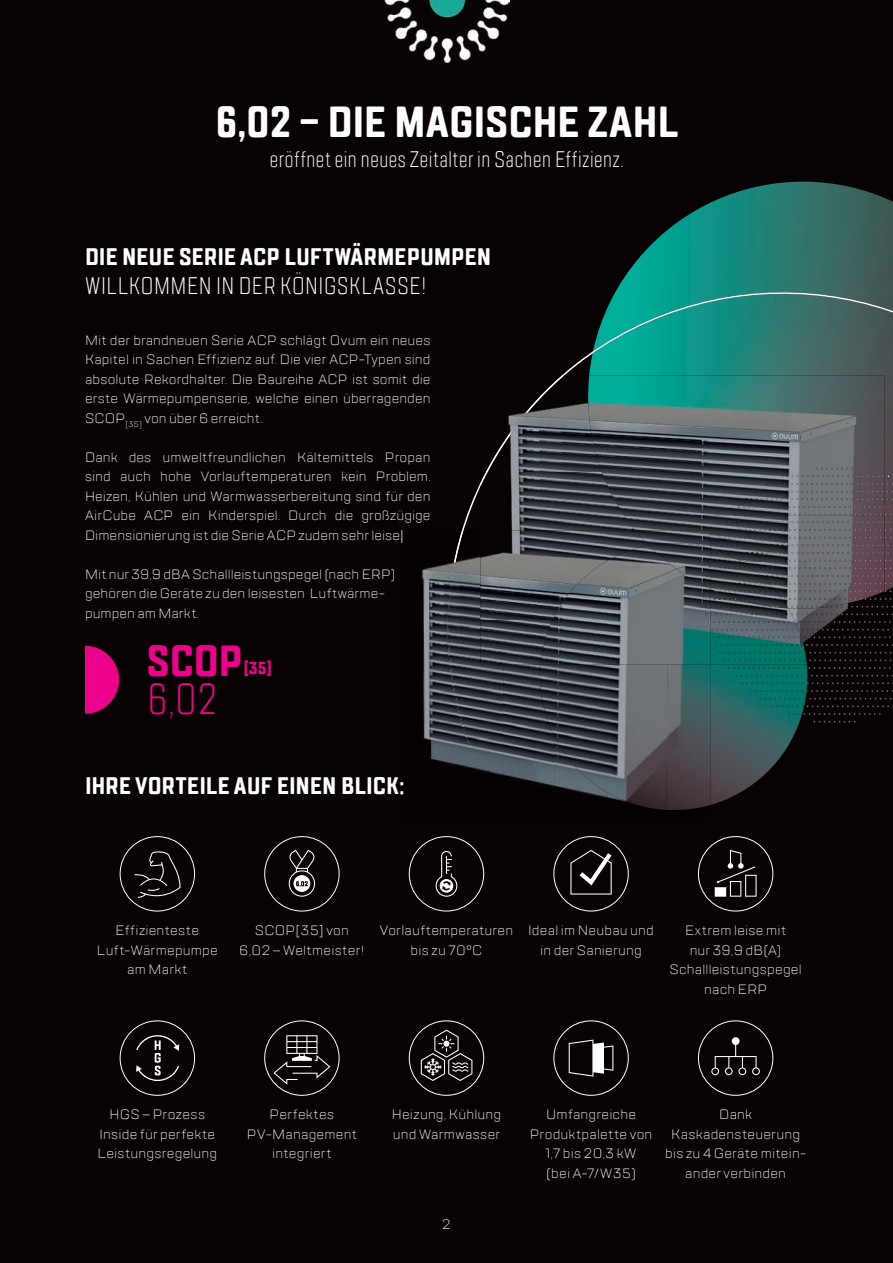
<style>
.page{position:relative;width:893px;height:1263px;background:#080302}
.page>*{position:absolute;margin:0;border:0;box-sizing:border-box;transform-origin:0 0}
.t1{font:700 43.5px "TT Lakes Compressed";color:#fff}
.t2{font:700 43.5px "TT Lakes Compressed";color:#ed028c}
.t3{font:300 43.5px "TT Lakes Compressed";color:#ed028c}
.t4{font:700 24px "TT Lakes Compressed";color:#fff}
.t5{font:300 24px "TT Lakes Compressed";letter-spacing:.005em;color:#fff}
.t6{font:300 22.5px "TT Lakes Compressed";letter-spacing:.005em;color:#fff}
.t7{font:700 17.55px "TT Lakes Compressed";color:#ed028c}
.t8{font:300 13.5px/19.5px "TT Lakes";letter-spacing:.01em;color:#fff;text-align:center}
</style>
<div class="page">
<img style="left:648px;top:182px;width:245px;height:66px">
<svg style="left:461px;top:248px;width:432px;height:475px"></svg>
<svg style="left:813px;top:721px;width:42px;height:1px"></svg>
<svg style="left:807px;top:705px;width:86px;height:2px"></svg>
<svg style="left:807px;top:698px;width:84px;height:1px"></svg>
<svg style="left:807px;top:690px;width:86px;height:2px"></svg>
<svg style="left:807px;top:682px;width:86px;height:2px"></svg>
<svg style="left:807px;top:675px;width:86px;height:1px"></svg>
<svg style="left:808px;top:667px;width:83px;height:2px"></svg>
<svg style="left:885px;top:659px;width:6px;height:2px"></svg>
<svg style="left:886px;top:644px;width:7px;height:2px"></svg>
<svg style="left:884px;top:636px;width:7px;height:2px"></svg>
<svg style="left:884px;top:621px;width:7px;height:2px"></svg>
<svg style="left:886px;top:613px;width:7px;height:2px"></svg>
<svg style="left:885px;top:590px;width:6px;height:2px"></svg>
<svg style="left:887px;top:575px;width:6px;height:2px"></svg>
<svg style="left:885px;top:567px;width:6px;height:2px"></svg>
<svg style="left:887px;top:552px;width:6px;height:2px"></svg>
<svg style="left:887px;top:544px;width:6px;height:2px"></svg>
<svg style="left:885px;top:529px;width:6px;height:2px"></svg>
<svg style="left:887px;top:521px;width:6px;height:2px"></svg>
<svg style="left:884px;top:506px;width:7px;height:2px"></svg>
<svg style="left:886px;top:498px;width:7px;height:2px"></svg>
<svg style="left:886px;top:483px;width:7px;height:2px"></svg>
<img style="left:710px;top:665px;width:97px;height:140px">
<svg style="left:788px;top:713px;width:93px;height:2px"></svg>
<img style="left:771px;top:705px;width:32px;height:2px">
<img style="left:759px;top:698px;width:47px;height:1px">
<img style="left:751px;top:690px;width:56px;height:2px">
<img style="left:741px;top:682px;width:66px;height:2px">
<img style="left:736px;top:675px;width:71px;height:1px">
<img style="left:728px;top:667px;width:77px;height:2px">
<img style="left:384px;top:0;width:125px;height:62px">
<svg style="left:85px;top:646px;width:34px;height:68px"></svg>
<svg style="left:136px;top:1035px;width:43px;height:47px"></svg>
<div style="left:120px;top:1020px;width:75px;height:76px;border:1px solid #fff;border-radius:50%"></div>
<svg style="left:135px;top:851px;width:46px;height:47px"></svg>
<div style="left:120px;top:836px;width:75px;height:75px;border:1px solid #fff;border-radius:50%"></div>
<svg style="left:273px;top:1035px;width:57px;height:50px"></svg>
<div style="left:264px;top:1020px;width:75px;height:76px;border:1px solid #fff;border-radius:50%"></div>
<svg style="left:289px;top:850px;width:26px;height:47px"></svg>
<div style="left:264px;top:836px;width:75px;height:75px;border:1px solid #fff;border-radius:50%"></div>
<svg style="left:421px;top:1030px;width:51px;height:51px"></svg>
<div style="left:409px;top:1020px;width:75px;height:76px;border:1px solid #fff;border-radius:50%"></div>
<svg style="left:436px;top:851px;width:21px;height:46px"></svg>
<div style="left:409px;top:836px;width:75px;height:75px;border:1px solid #fff;border-radius:50%"></div>
<svg style="left:569px;top:1039px;width:44px;height:37px"></svg>
<div style="left:553px;top:1020px;width:76px;height:76px;border:1px solid #fff;border-radius:50%"></div>
<svg style="left:570px;top:850px;width:42px;height:44px"></svg>
<div style="left:553px;top:836px;width:76px;height:75px;border:1px solid #fff;border-radius:50%"></div>
<svg style="left:711px;top:1037px;width:49px;height:38px"></svg>
<div style="left:698px;top:1020px;width:75px;height:76px;border:1px solid #fff;border-radius:50%"></div>
<svg style="left:715px;top:850px;width:42px;height:47px"></svg>
<div style="left:698px;top:836px;width:75px;height:75px;border:1px solid #fff;border-radius:50%"></div>
<img style="left:564px;top:376px;width:20px;height:96px">
<img style="left:480px;top:472px;width:144px;height:59px">
<img style="left:807px;top:609px;width:77px;height:56px">
<img style="left:584px;top:376px;width:300px;height:140px">
<img style="left:624px;top:515px;width:260px;height:47px">
<img style="left:788px;top:562px;width:96px;height:47px">
<img style="left:480px;top:376px;width:84px;height:110px">
<img style="left:809px;top:659px;width:72px;height:2px">
<img style="left:807px;top:652px;width:74px;height:1px">
<img style="left:807px;top:644px;width:76px;height:2px">
<img style="left:807px;top:636px;width:77px;height:2px">
<img style="left:807px;top:629px;width:77px;height:1px">
<img style="left:807px;top:621px;width:77px;height:2px">
<img style="left:807px;top:613px;width:76px;height:2px">
<img style="left:833px;top:606px;width:50px;height:1px">
<svg style="left:822px;top:606px;width:11px;height:2px"></svg>
<img style="left:807px;top:606px;width:16px;height:1px">
<svg style="left:866px;top:598px;width:25px;height:2px"></svg>
<img style="left:807px;top:598px;width:59px;height:2px">
<img style="left:807px;top:590px;width:74px;height:2px">
<img style="left:788px;top:583px;width:93px;height:1px">
<img style="left:788px;top:575px;width:96px;height:2px">
<img style="left:788px;top:567px;width:93px;height:2px">
<img style="left:788px;top:560px;width:93px;height:1px">
<img style="left:788px;top:552px;width:96px;height:2px">
<img style="left:761px;top:544px;width:123px;height:2px">
<img style="left:759px;top:537px;width:122px;height:1px">
<img style="left:759px;top:529px;width:122px;height:2px">
<img style="left:761px;top:521px;width:123px;height:2px">
<img style="left:759px;top:514px;width:122px;height:1px">
<img style="left:758px;top:506px;width:123px;height:2px">
<img style="left:761px;top:498px;width:122px;height:2px">
<img style="left:761px;top:491px;width:122px;height:1px">
<img style="left:766px;top:483px;width:117px;height:2px">
<img style="left:782px;top:475px;width:102px;height:2px">
<img style="left:816px;top:468px;width:37px;height:1px">
<img style="left:710px;top:589px;width:97px;height:76px">
<img style="left:710px;top:548px;width:78px;height:60px">
<img style="left:724px;top:659px;width:82px;height:2px">
<img style="left:715px;top:644px;width:88px;height:2px">
<img style="left:713px;top:636px;width:87px;height:2px">
<img style="left:711px;top:629px;width:87px;height:1px">
<img style="left:713px;top:621px;width:82px;height:2px">
<svg style="left:766px;top:606px;width:21px;height:2px"></svg>
<img style="left:710px;top:606px;width:52px;height:1px">
<img style="left:739px;top:598px;width:42px;height:2px">
<img style="left:710px;top:598px;width:20px;height:2px">
<img style="left:719px;top:590px;width:57px;height:2px">
<img style="left:710px;top:567px;width:41px;height:2px">
<img style="left:710px;top:560px;width:30px;height:1px">
<svg style="left:711px;top:552px;width:12px;height:2px"></svg>
<img style="left:401px;top:531px;width:101px;height:191px">
<img style="left:502px;top:665px;width:33px;height:117px">
<img style="left:403px;top:722px;width:100px;height:72px">
<img style="left:441px;top:531px;width:30px;height:217px">
<img style="left:535px;top:665px;width:131px;height:145px">
<img style="left:666px;top:665px;width:44px;height:145px">
<svg style="left:401px;top:531px;width:2px;height:11px"></svg>
<svg style="left:401px;top:782px;width:2px;height:13px"></svg>
<img style="left:480px;top:531px;width:127px;height:89px">
<img style="left:607px;top:531px;width:29px;height:14px">
<img style="left:480px;top:620px;width:61px;height:45px">
<img style="left:636px;top:531px;width:74px;height:14px">
<img style="left:541px;top:545px;width:169px;height:120px">
<img style="left:649px;top:543px;width:61px;height:46px">
<svg style="left:704px;top:598px;width:6px;height:2px"></svg>
<svg style="left:704px;top:590px;width:11px;height:2px"></svg>
<h1 class="t1" style="left:215px;top:94px;width:464px">6,02 – DIE MAGISCHE ZAHL</h1>
<h3 class="t6" style="left:269px;top:145px;width:355px">eröffnet ein neues Zeitalter in Sachen Effizienz.</h3>
<h2 class="t4" style="left:85px;top:241px;width:408px">DIE NEUE SERIE ACP LUFTWÄRMEPUMPEN</h2>
<h2 class="t5" style="left:85px;top:270px;width:343px">WILLKOMMEN IN DER KÖNIGSKLASSE!</h2>
<p class="t8" style="left:85px;top:330px;width:347px;text-align:justify">Mit der brandneuen Serie ACP schlägt Ovum ein neues Kapitel in Sachen Effizienz auf. Die vier ACP-Typen sind absolute Rekordhalter. Die Baureihe ACP ist somit die erste Wärmepumpenserie, welche einen überragenden SCOP<sub>[35]</sub> von über 6 erreicht.</p>
<p class="t8" style="left:85px;top:447px;width:347px;text-align:justify">Dank des umweltfreundlichen Kältemittels Propan sind auch hohe Vorlauftemperaturen kein Problem.<br>Heizen, Kühlen und Warmwasserbereitung sind für den AirCube ACP ein Kinderspiel. Durch die großzügige Dimensionierung ist die Serie ACP zudem sehr leise.</p>
<p class="t8" style="left:85px;top:564px;width:312px;text-align:left">Mit nur 39,9 dBA Schallleistungspegel (nach ERP) gehören die Geräte zu den leisesten Luftwärme&shy;pumpen am Markt.</p>
<h1 class="t2" style="left:147px;top:633px;width:97px">SCOP</h1>
<p class="t7" style="left:243px;top:657px;width:30px">[35]</p>
<h1 class="t3" style="left:147px;top:671px;width:72px">6,02</h1>
<h2 class="t4" style="left:85px;top:771px;width:321px">IHRE VORTEILE AUF EINEN BLICK:</h2>
<p class="t8" style="left:97px;top:920px;width:122px">Effizienteste<br>Luft-Wärmepumpe am Markt</p>
<p class="t8" style="left:239px;top:920px;width:127px">SCOP[35] von<br>6,02 – Weltmeister!</p>
<p class="t8" style="left:380px;top:920px;width:135px">Vorlauftemperaturen bis zu 70°C</p>
<p class="t8" style="left:528px;top:920px;width:127px">Ideal im Neubau und in der Sanierung</p>
<p class="t8" style="left:669px;top:920px;width:134px">Extrem leise mit<br>nur 39,9 dB(A)<br>Schallleistungspegel nach ERP</p>
<p class="t8" style="left:97px;top:1105px;width:121px">HGS – Prozess<br>Inside für perfekte<br>Leistungsregelung</p>
<p class="t8" style="left:247px;top:1105px;width:112px">Perfektes<br>PV-Management integriert</p>
<p class="t8" style="left:392px;top:1105px;width:111px;text-align:left">Heizung, Kühlung und Warmwasser</p>
<p class="t8" style="left:442px;top:1214px;width:10px">2</p>
<p class="t8" style="left:530px;top:1105px;width:124px">Umfangreiche<br>Produktpalette von<br>1,7 bis 20,3 kW<br>(bei A-7/W35)</p>
<p class="t8" style="left:665px;top:1105px;width:142px">Dank<br>Kaskadensteuerung bis zu 4 Geräte mitein&shy;ander verbinden</p>
</div>
